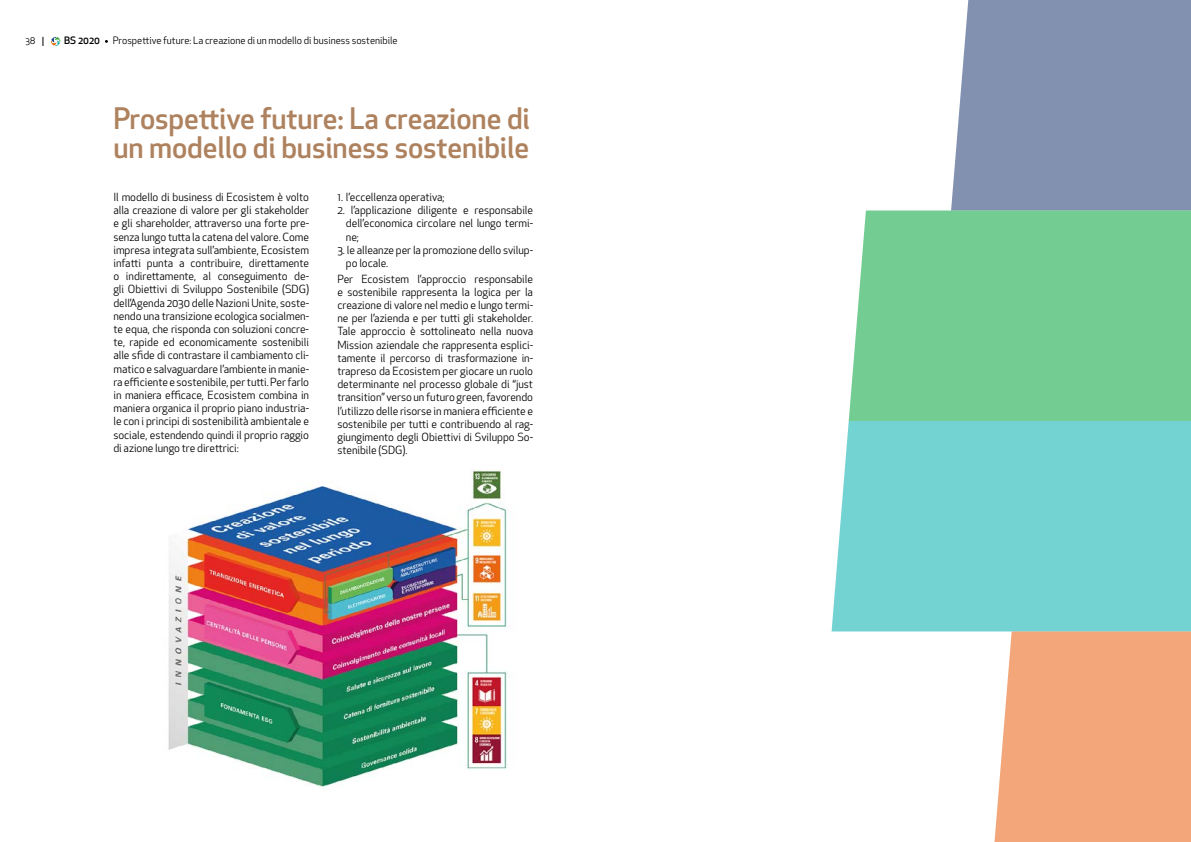
<style>
.page{position:relative;width:1191px;height:842px;background:#fff}
.page>*{position:absolute;margin:0;border:0;box-sizing:border-box;transform-origin:0 0}
.t1{font:500 29px/29px "Apex New";letter-spacing:-.005em;color:#ae825e}
.t2{font:11px/13.2px "Apex New";letter-spacing:-.005em;color:#000;text-align:justify}
.t3{font:10px "Apex New";color:#000}
.t4{font:500 10px "Apex New";color:#000}
.t5{font:9px "Apex New";color:#000}
</style>
<div class="page">
<svg style="left:51px;top:37px;width:9px;height:9px"></svg>
<img style="left:168px;top:469px;width:342px;height:318px">
<div style="left:951px;top:0;width:240px;height:210px;background:#8391b0"></div>
<div style="left:848px;top:210px;width:343px;height:211px;background:#73cd92"></div>
<div style="left:831px;top:421px;width:360px;height:210px;background:#73d3d3"></div>
<div style="left:993px;top:631px;width:198px;height:211px;background:#f2a67a"></div>
<p class="t5" style="left:25px;top:35px;width:11px">38</p>
<p class="t4" style="left:64px;top:34px;width:38px">BS 2020</p>
<p class="t3" style="left:113px;top:34px;width:286px">Prospettive future: La creazione di un modello di business sostenibile</p>
<h1 class="t1" style="left:113px;top:104px;width:418px">Prospettive future: La creazione di un modello di business sostenibile</h1>
<p class="t2" style="left:113px;top:190px;width:197px">Il modello di business di Ecosistem è volto alla creazione di valore per gli stakeholder e gli shareholder, attraverso una forte pre&shy;senza lungo tutta la catena del valore. Come impresa integrata sull’ambiente, Ecosistem infatti punta a contribuire, direttamente o indirettamente, al conseguimento de&shy;gli Obiettivi di Sviluppo Sostenibile (SDG) dell’Agenda 2030 delle Nazioni Unite, soste&shy;nendo una transizione ecologica socialmen&shy;te equa, che risponda con soluzioni concre&shy;te, rapide ed economicamente sostenibili alle sfide di contrastare il cambiamento cli&shy;matico e salvaguardare l’ambiente in manie&shy;ra efficiente e sostenibile, per tutti. Per farlo in maniera efficace, Ecosistem combina in maniera organica il proprio piano industria&shy;le con i principi di sostenibilità ambientale e sociale, estendendo quindi il proprio raggio di azione lungo tre direttrici:</p>
<p class="t2" style="left:337px;top:190px;width:109px">1. l’eccellenza operativa;</p>
<p class="t2" style="left:346px;top:204px;width:189px;text-indent:-9px">2. l’applicazione diligente e responsabile dell’economica circolare nel lungo termi&shy;ne;</p>
<p class="t2" style="left:346px;top:243px;width:189px;text-indent:-9px">3. le alleanze per la promozione dello svilup&shy;po locale.</p>
<p class="t2" style="left:337px;top:272px;width:197px">Per Ecosistem l’approccio responsabile e sostenibile rappresenta la logica per la creazione di valore nel medio e lungo termi&shy;ne per l’azienda e per tutti gli stakeholder.<br>Tale approccio è sottolineato nella nuova Mission aziendale che rappresenta esplici&shy;tamente il percorso di trasformazione in&shy;trapreso da Ecosistem per giocare un ruolo determinante nel processo globale di “just transition” verso un futuro green, favorendo l’utilizzo delle risorse in maniera efficiente e sostenibile per tutti e contribuendo al rag&shy;giungimento degli Obiettivi di Sviluppo So&shy;stenibile (SDG).</p>
</div>
